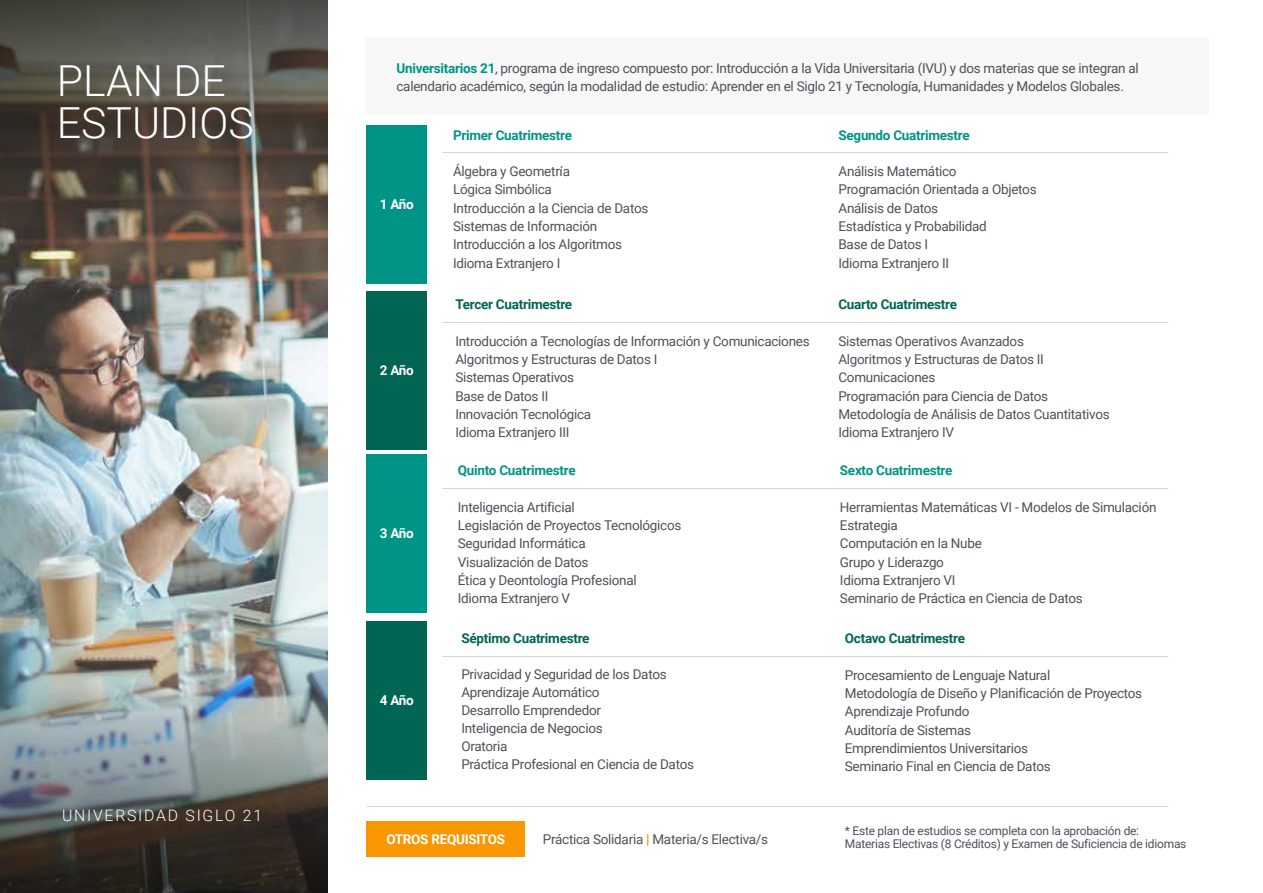
<style>
.page{position:relative;width:1263px;height:893px;background:#fff}
.page>*{position:absolute;margin:0;border:0;box-sizing:border-box;transform-origin:0 0}
.t1{font:300 42.75px "Roboto";color:#fff}
.t2{font:300 15.75px "Roboto";letter-spacing:.115em;color:#fff}
.t3{font:13.5px/18.3px "Roboto";letter-spacing:-.02em;color:#4d5159}
.t4{font:700 13.5px "Roboto";letter-spacing:-.02em;color:#006553}
.t5{font:700 13.5px "Roboto";letter-spacing:-.02em;color:#009486}
.t6{font:700 13.5px "Roboto";letter-spacing:-.02em;color:#fff}
.t7{font:12px "Roboto";letter-spacing:-.02em;color:#4d5159}
.s1{font-weight:700;color:#009486}
.s2{font-weight:900;color:#f89700}
</style>
<div class="page">
<img style="left:0;top:240px;width:328px;height:414px">
<div style="left:366px;top:126px;width:60px;height:158px;background:#009486"></div>
<div style="left:366px;top:292px;width:60px;height:158px;background:#006553"></div>
<div style="left:366px;top:455px;width:60px;height:158px;background:#009486"></div>
<div style="left:366px;top:622px;width:60px;height:158px;background:#006553"></div>
<div style="left:366px;top:821px;width:159px;height:35px;background:#f89700"></div>
<div style="left:366px;top:37px;width:842px;height:77px;background:#f7f7f7"></div>
<svg style="left:0;top:0;width:328px;height:240px;background:#554d44"></svg>
<img style="left:0;top:654px;width:328px;height:239px">
<h1 class="t1" style="left:57px;top:51px;width:171px">PLAN DE</h1>
<h1 class="t1" style="left:57px;top:93px;width:198px">ESTUDIOS</h1>
<p class="t2" style="left:62px;top:804px;width:202px">UNIVERSIDAD SIGLO 21</p>
<p class="t3" style="left:396px;top:59px;width:744px"><span class="s1">Universitarios 21</span>, programa de ingreso compuesto por: Introducción a la Vida Universitaria (IVU) y dos materias que se integran al</p>
<p class="t3" style="left:396px;top:77px;width:729px">calendario académico, según la modalidad de estudio: Aprender en el Siglo 21 y Tecnología, Humanidades y Modelos Globales.</p>
<p class="t6" style="left:380px;top:195px;width:35px">1 Año</p>
<p class="t6" style="left:380px;top:360px;width:35px">2 Año</p>
<p class="t6" style="left:380px;top:523px;width:35px">3 Año</p>
<p class="t6" style="left:380px;top:690px;width:35px">4 Año</p>
<p class="t5" style="left:453px;top:125px;width:120px">Primer Cuatrimestre</p>
<p class="t3" style="left:453px;top:162px;width:197px">Álgebra y Geometría<br>Lógica Simbólica<br>Introducción a la Ciencia de Datos<br>Sistemas de Información<br>Introducción a los Algoritmos<br>Idioma Extranjero I</p>
<p class="t4" style="left:455px;top:295px;width:118px">Tercer Cuatrimestre</p>
<p class="t3" style="left:455px;top:331px;width:356px">Introducción a Tecnologías de Información y Comunicaciones<br>Algoritmos y Estructuras de Datos I<br>Sistemas Operativos<br>Base de Datos II<br>Innovación Tecnológica<br>Idioma Extranjero III</p>
<p class="t5" style="left:458px;top:461px;width:119px">Quinto Cuatrimestre</p>
<p class="t3" style="left:458px;top:497px;width:225px">Inteligencia Artificial<br>Legislación de Proyectos Tecnológicos<br>Seguridad Informática<br>Visualización de Datos<br>Ética y Deontología Profesional<br>Idioma Extranjero V</p>
<p class="t4" style="left:461px;top:629px;width:130px">Séptimo Cuatrimestre</p>
<p class="t3" style="left:461px;top:665px;width:234px">Privacidad y Seguridad de los Datos<br>Aprendizaje Automático<br>Desarrollo Emprendedor<br>Inteligencia de Negocios<br>Oratoria<br>Práctica Profesional en Ciencia de Datos</p>
<p class="t5" style="left:838px;top:125px;width:133px">Segundo Cuatrimestre</p>
<p class="t3" style="left:838px;top:162px;width:200px">Análisis Matemático<br>Programación Orientada a Objetos<br>Análisis de Datos<br>Estadística y Probabilidad<br>Base de Datos I<br>Idioma Extranjero II</p>
<p class="t4" style="left:838px;top:295px;width:120px">Cuarto Cuatrimestre</p>
<p class="t3" style="left:838px;top:331px;width:273px">Sistemas Operativos Avanzados<br>Algoritmos y Estructuras de Datos II<br>Comunicaciones<br>Programación para Ciencia de Datos<br>Metodología de Análisis de Datos Cuantitativos<br>Idioma Extranjero IV</p>
<p class="t5" style="left:840px;top:461px;width:114px">Sexto Cuatrimestre</p>
<p class="t3" style="left:840px;top:497px;width:318px">Herramientas Matemáticas VI - Modelos de Simulación<br>Estrategia<br>Computación en la Nube<br>Grupo y Liderazgo<br>Idioma Extranjero VI<br>Seminario de Práctica en Ciencia de Datos</p>
<p class="t4" style="left:845px;top:629px;width:122px">Octavo Cuatrimestre</p>
<p class="t3" style="left:845px;top:665px;width:299px">Procesamiento de Lenguaje Natural<br>Metodología de Diseño y Planificación de Proyectos Aprendizaje Profundo<br>Auditoría de Sistemas<br>Emprendimientos Universitarios<br>Seminario Final en Ciencia de Datos</p>
<p class="t7" style="left:845px;top:822px;width:296px">* Este plan de estudios se completa con la aprobación de:</p>
<p class="t3" style="left:543px;top:829px;width:227px">Práctica Solidaria <span class="s2">|</span> Materia/s Electiva/s</p>
<p class="t6" style="left:386px;top:830px;width:120px">OTROS REQUISITOS</p>
<p class="t7" style="left:845px;top:835px;width:343px">Materias Electivas (8 Créditos) y Examen de Suficiencia de idiomas</p>
</div>
